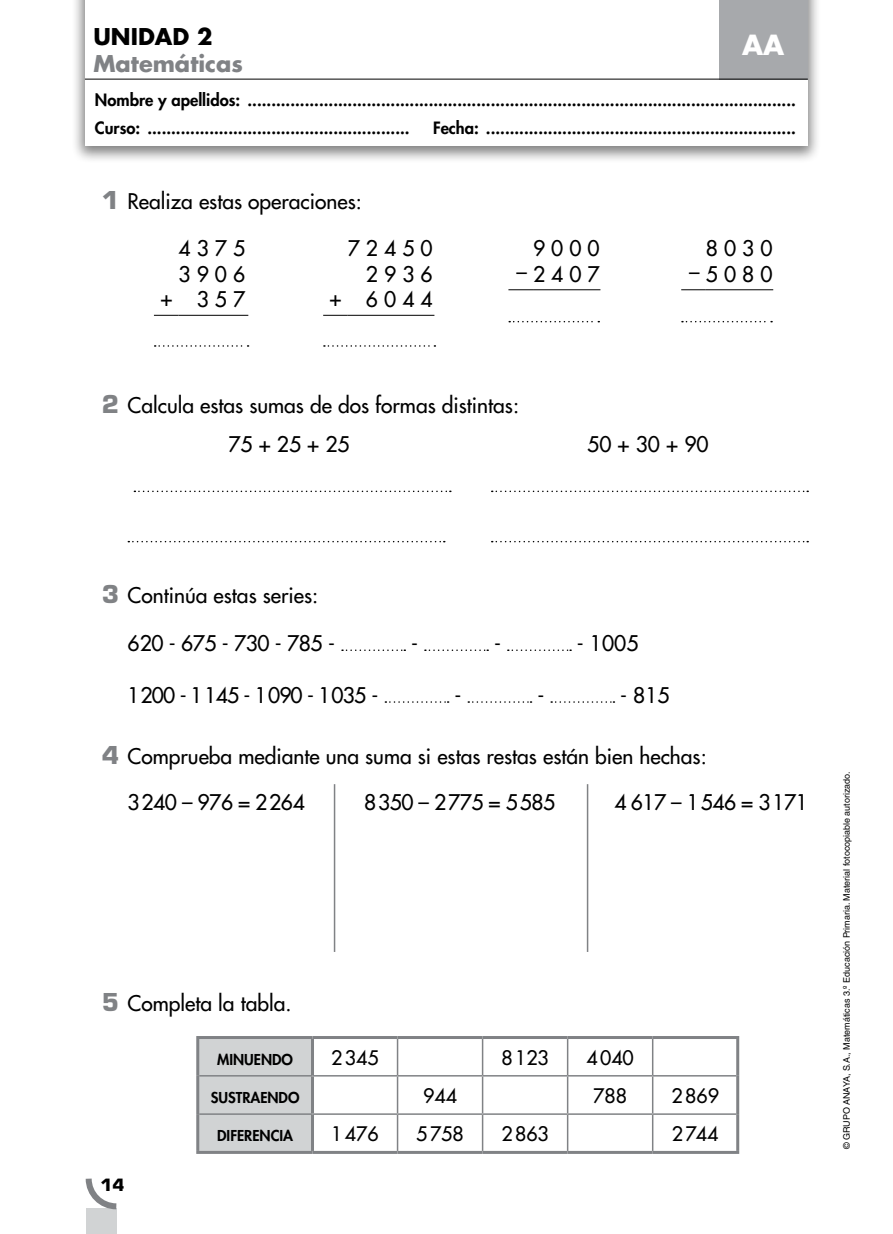
<style>
.page{position:relative;width:893px;height:1234px;background:#fff}
.page>*{position:absolute;margin:0;border:0;box-sizing:border-box;transform-origin:0 0}
.t1{font:700 27px "Futura Std";color:#fff}
.t2{font:700 22.5px "Futura Std";color:#808285}
.t3{font:700 22.5px "Futura Std";color:#000}
.t4{font:500 21px/25.5px "Futura Std";color:#000}
.t5{font:500 21px "Futura Std";letter-spacing:-.02em;color:#000}
.t6{font:500 21px "Futura Std";letter-spacing:-.04em;color:#000}
.t7{font:500 19.5px "Futura Std";color:#000}
.t8{font:800 16.5px/28.5px "Futura Std";color:#000}
.t9{font:700 16.5px "Eurostile LT Std";color:#000}
.t10{font:800 14.7px "Futura Std";color:#000}
.t11{font:9px "Helvetica LT Std";color:#000}
.s1{font-family:"Eurostile LT Std";font-weight:700;font-size:24px;color:#808285}
.s2{color:#fff}
</style>
<div class="page">
<div style="left:86px;top:1208px;width:31px;height:25px;background:#d1d3d4"></div>
<svg style="left:85px;top:1178px;width:32px;height:32px"></svg>
<div style="left:71px;top:0;width:751px;height:164px;background:#000;opacity:.5"></div>
<div style="left:85px;top:0;width:723px;height:145px;background:#fff"></div>
<div style="left:720px;top:0;width:88px;height:79px;background:#a7a9ac"></div>
<hr style="left:85px;top:79px;width:723px;height:1px;background:#000">
<svg style="left:134px;top:490px;width:317px;height:2px"></svg>
<svg style="left:492px;top:490px;width:316px;height:2px"></svg>
<svg style="left:128px;top:540px;width:317px;height:2px"></svg>
<svg style="left:492px;top:540px;width:316px;height:2px"></svg>
<svg style="left:342px;top:649px;width:63px;height:2px"></svg>
<svg style="left:425px;top:649px;width:63px;height:2px"></svg>
<svg style="left:508px;top:649px;width:63px;height:2px"></svg>
<svg style="left:385px;top:701px;width:64px;height:1px"></svg>
<svg style="left:468px;top:701px;width:64px;height:1px"></svg>
<svg style="left:551px;top:701px;width:63px;height:1px"></svg>
<div style="left:199px;top:1038px;width:112px;height:112px;background:#d1d3d4"></div>
<hr style="left:196px;top:1035px;width:116px;height:3px;background:#808285">
<hr style="left:196px;top:1038px;width:3px;height:37px;background:#808285">
<hr style="left:312px;top:1035px;width:86px;height:3px;background:#808285">
<hr style="left:311px;top:1038px;width:3px;height:36px;background:#808285">
<hr style="left:398px;top:1035px;width:85px;height:3px;background:#808285">
<hr style="left:483px;top:1035px;width:85px;height:3px;background:#808285">
<hr style="left:568px;top:1035px;width:85px;height:3px;background:#808285">
<hr style="left:653px;top:1035px;width:86px;height:3px;background:#808285">
<hr style="left:736px;top:1038px;width:3px;height:37px;background:#808285">
<hr style="left:196px;top:1075px;width:3px;height:38px;background:#808285">
<hr style="left:311px;top:1076px;width:3px;height:37px;background:#808285">
<hr style="left:736px;top:1075px;width:3px;height:38px;background:#808285">
<hr style="left:196px;top:1113px;width:3px;height:37px;background:#808285">
<hr style="left:311px;top:1114px;width:3px;height:36px;background:#808285">
<hr style="left:736px;top:1113px;width:3px;height:37px;background:#808285">
<hr style="left:196px;top:1150px;width:116px;height:3px;background:#808285">
<hr style="left:312px;top:1150px;width:86px;height:3px;background:#808285">
<hr style="left:398px;top:1150px;width:85px;height:3px;background:#808285">
<hr style="left:483px;top:1150px;width:85px;height:3px;background:#808285">
<hr style="left:568px;top:1150px;width:85px;height:3px;background:#808285">
<hr style="left:653px;top:1150px;width:86px;height:3px;background:#808285">
<hr style="left:397px;top:1038px;width:1px;height:36px;background:#808285">
<hr style="left:482px;top:1038px;width:1px;height:36px;background:#808285">
<hr style="left:567px;top:1038px;width:1px;height:36px;background:#808285">
<hr style="left:652px;top:1038px;width:1px;height:36px;background:#808285">
<hr style="left:312px;top:1074px;width:86px;height:2px;background:#808285">
<hr style="left:398px;top:1074px;width:85px;height:2px;background:#808285">
<hr style="left:397px;top:1076px;width:1px;height:37px;background:#808285">
<hr style="left:483px;top:1074px;width:85px;height:2px;background:#808285">
<hr style="left:482px;top:1076px;width:1px;height:37px;background:#808285">
<hr style="left:568px;top:1074px;width:85px;height:2px;background:#808285">
<hr style="left:567px;top:1076px;width:1px;height:37px;background:#808285">
<hr style="left:653px;top:1074px;width:83px;height:2px;background:#808285">
<hr style="left:652px;top:1076px;width:1px;height:37px;background:#808285">
<hr style="left:312px;top:1113px;width:86px;height:1px;background:#808285">
<hr style="left:398px;top:1113px;width:85px;height:1px;background:#808285">
<hr style="left:397px;top:1114px;width:1px;height:36px;background:#808285">
<hr style="left:483px;top:1113px;width:85px;height:1px;background:#808285">
<hr style="left:482px;top:1114px;width:1px;height:36px;background:#808285">
<hr style="left:568px;top:1113px;width:85px;height:1px;background:#808285">
<hr style="left:567px;top:1114px;width:1px;height:36px;background:#808285">
<hr style="left:653px;top:1113px;width:83px;height:1px;background:#808285">
<hr style="left:652px;top:1114px;width:1px;height:36px;background:#808285">
<hr style="left:199px;top:1074px;width:113px;height:2px;background:#808285">
<hr style="left:199px;top:1113px;width:113px;height:1px;background:#808285">
<svg style="left:154px;top:315px;width:25px;height:1px"></svg>
<hr style="left:179px;top:315px;width:69px;height:1px;background:#000">
<svg style="left:155px;top:345px;width:94px;height:1px"></svg>
<svg style="left:323px;top:315px;width:25px;height:1px"></svg>
<hr style="left:348px;top:315px;width:86px;height:1px;background:#000">
<svg style="left:324px;top:345px;width:111px;height:1px"></svg>
<svg style="left:508px;top:289px;width:25px;height:1px"></svg>
<hr style="left:533px;top:289px;width:67px;height:1px;background:#000">
<svg style="left:509px;top:321px;width:90px;height:1px"></svg>
<svg style="left:681px;top:289px;width:25px;height:1px"></svg>
<hr style="left:706px;top:289px;width:67px;height:1px;background:#000">
<svg style="left:682px;top:321px;width:90px;height:1px"></svg>
<hr style="left:334px;top:784px;width:1px;height:167px;background:#808285">
<hr style="left:587px;top:784px;width:1px;height:167px;background:#808285">
<h2 class="t3" style="left:93px;top:21px;width:121px">UNIDAD 2</h2>
<h2 class="t2" style="left:93px;top:48px;width:151px">Matemáticas</h2>
<p class="t8" style="left:95px;top:85px;width:702px">Nombre y apellidos: ...................................................................................................................<br>Curso: .......................................................</p>
<h1 class="t1" style="left:742px;top:26px;width:44px">AA</h1>
<p class="t8" style="left:433px;top:114px;width:364px">Fecha: .................................................................</p>
<p class="t4" style="left:102px;top:188px;width:262px"><span class="s1">1</span> Realiza estas operaciones:</p>
<p class="t4" style="left:160px;top:235px;width:86px;text-align:right">4 3 7 5<br>3 9 0 6<br>+ <span class="s2">3</span> 3 5 7</p>
<p class="t4" style="left:330px;top:235px;width:105px;text-align:right">7 2 4 5 0<br><span class="s2">3</span> 2 9 3 6<br>+ <span class="s2">3</span> 6 0 4 4</p>
<p class="t4" style="left:533px;top:235px;width:68px">9 0 0 0</p>
<p class="t4" style="left:516px;top:261px;width:85px">– 2 4 0 7</p>
<p class="t4" style="left:706px;top:235px;width:68px">8 0 3 0</p>
<p class="t4" style="left:689px;top:261px;width:85px">– 5 0 8 0</p>
<p class="t4" style="left:228px;top:385px;width:292px;line-height:39.8px;text-indent:-127px"><span class="s1">2</span> Calcula estas sumas de dos formas distintas:<br>75 + 25 + 25</p>
<p class="t4" style="left:587px;top:432px;width:123px">50 + 30 + 90</p>
<p class="t4" style="left:102px;top:583px;width:218px"><span class="s1">3</span> Continúa estas series:</p>
<p class="t5" style="left:128px;top:630px;width:209px">620 - 675 - 730 - 785 -</p>
<p class="t4" style="left:411px;top:630px;width:8px">-</p>
<p class="t4" style="left:494px;top:630px;width:8px">-</p>
<p class="t4" style="left:577px;top:630px;width:63px">- 1005</p>
<p class="t6" style="left:128px;top:681px;width:252px">1200 - 1145 - 1090 - 1035 -</p>
<p class="t4" style="left:454px;top:682px;width:8px">-</p>
<p class="t4" style="left:537px;top:682px;width:8px">-</p>
<p class="t4" style="left:620px;top:682px;width:51px">- 815</p>
<p class="t4" style="left:128px;top:733px;width:581px;line-height:46.2px;text-indent:-26px"><span class="s1">4</span> Comprueba mediante una suma si estas restas están bien hechas:<br>3240 – 976 = 2264</p>
<p class="t5" style="left:364px;top:789px;width:193px">8350 – 2775 = 5585</p>
<p class="t5" style="left:614px;top:789px;width:195px">4 617 – 1546 = 3171</p>
<p class="t4" style="left:102px;top:990px;width:191px"><span class="s1">5</span> Completa la tabla.</p>
<p class="t10" style="left:217px;top:1049px;width:77px">MINUENDO</p>
<p class="t7" style="left:331px;top:1045px;width:49px">2345</p>
<p class="t7" style="left:501px;top:1045px;width:49px">8123</p>
<p class="t7" style="left:586px;top:1045px;width:49px">4040</p>
<p class="t10" style="left:211px;top:1087px;width:90px">SUSTRAENDO</p>
<p class="t7" style="left:423px;top:1083px;width:35px">944</p>
<p class="t7" style="left:593px;top:1083px;width:35px">788</p>
<p class="t7" style="left:671px;top:1083px;width:49px">2869</p>
<p class="t10" style="left:217px;top:1126px;width:77px">DIFERENCIA</p>
<p class="t7" style="left:331px;top:1121px;width:49px">1476</p>
<p class="t7" style="left:416px;top:1121px;width:49px">5758</p>
<p class="t7" style="left:501px;top:1121px;width:49px">2863</p>
<p class="t7" style="left:672px;top:1121px;width:48px">2744</p>
<p class="t9" style="left:101px;top:1174px;width:25px">14</p>
<p class="t11" style="left:842px;top:1148px;width:379px;rotate:-90deg">© GRUPO ANAYA, S.A., Matemáticas 3.º Educación Primaria. Material fotocopiable autorizado.</p>
</div>
